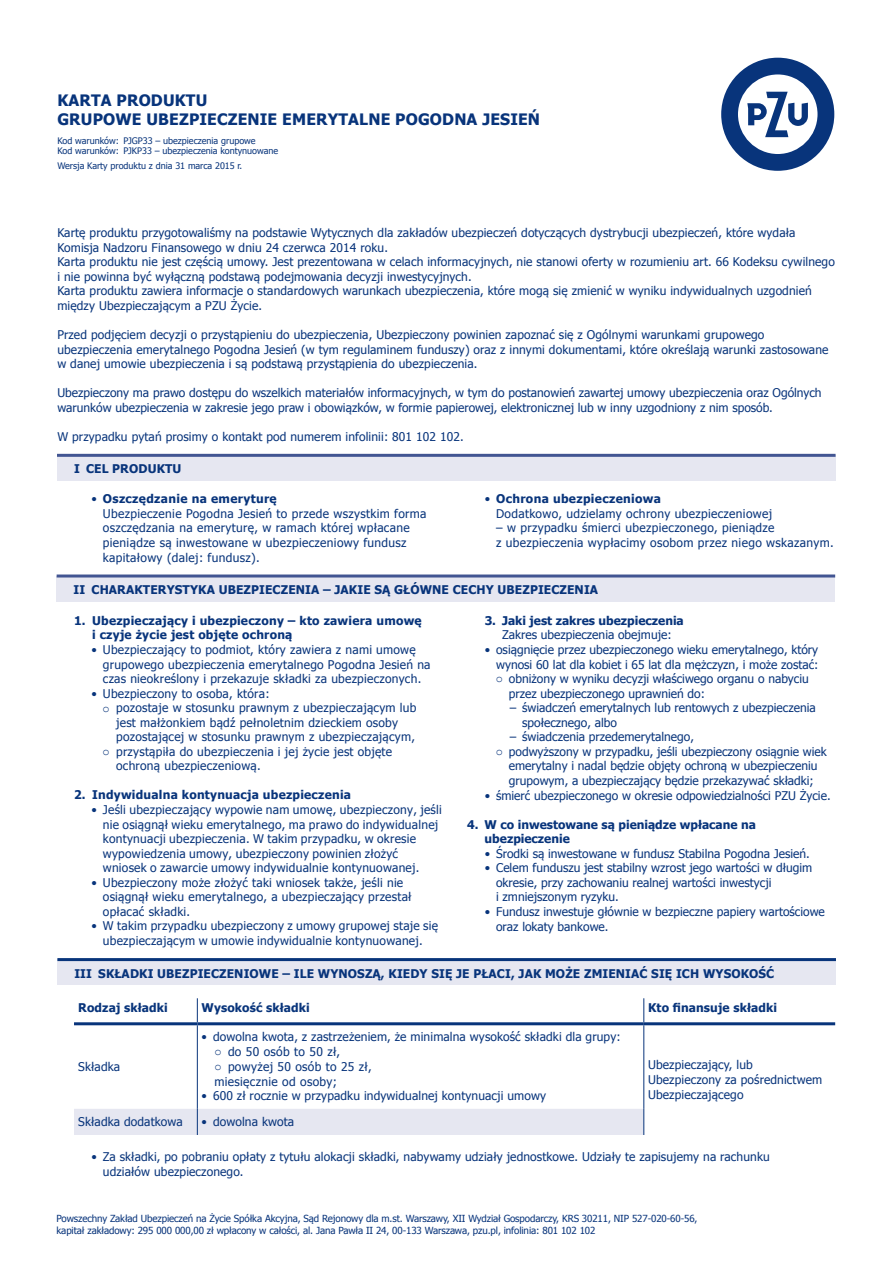
<style>
.page{position:relative;width:893px;height:1263px;background:#fff}
.page>*{position:absolute;margin:0;border:0;box-sizing:border-box;transform-origin:0 0}
.t1{font:700 15.75px/18.9px "Tahoma";letter-spacing:.01em;color:#08347b}
._8_10_5_NORMAL_KARTA{font:12px/14.5px "Tahoma";letter-spacing:.01em;color:#08347b}
._8_5_10_NORMAL2__KAR{font:12px/14.5px "Tahoma";letter-spacing:.02em;color:#08347b}
._8_5_10_NORMAL2__KAR-2{font:12px/14.5px "Tahoma";color:#08347b}
._8_10_5_TEKST_TABELI{font:12px/14.7px "Tahoma";letter-spacing:.01em;color:#08347b}
._8_5_10_NORMAL2__TAB{font:12px/14.5px "Tahoma";color:#08347b}
._8_5_10_NORMAL2__TAB-2{font:12px/14.5px "Tahoma";letter-spacing:.02em;color:#08347b}
._8_5_NAGŁÓWKI{font:700 12px "Tahoma";letter-spacing:.01em;color:#08347b}
._8_10_5_NORMAL_KARTA-2{font:700 12px/14.5px "Tahoma";letter-spacing:.02em;color:#08347b}
._8_5_10_NORMAL2__KAR-3{font:700 12px/14.5px "Tahoma";color:#08347b;text-align:center}
._8_10_5_NORMAL2__tre{font:12px "Tahoma";letter-spacing:.03em;color:#08347b}
._8_10_5_NORMAL_KARTA-3{font:700 12px/14.5px "Tahoma";color:#08347b}
._8_10_5_TEKST_TABELI-2{font:700 12px "Tahoma";letter-spacing:.01em;color:#08347b}
.t2{font:9.75px/12px "Tahoma";letter-spacing:-.01em;color:#08347b}
.t3{font:9px/10.5px "Tahoma";color:#08347b}
.s1{font-weight:700}
.s2{font-family:"Courier New"}
.s3{font-weight:400}
</style>
<div class="page">
<svg style="left:721px;top:58px;width:113px;height:113px"></svg>
<div style="left:57px;top:576px;width:778px;height:25px;background:#e6e7f1"></div>
<hr style="left:57px;top:574px;width:778px;height:3px;background:#425592">
<div style="left:57px;top:959px;width:779px;height:26px;background:#e6e7f1"></div>
<hr style="left:57px;top:958px;width:779px;height:3px;background:#08347b">
<div style="left:57px;top:455px;width:779px;height:26px;background:#e6e7f1"></div>
<hr style="left:57px;top:454px;width:779px;height:3px;background:#425592">
<svg style="left:197px;top:998px;width:1px;height:24px"></svg>
<svg style="left:644px;top:998px;width:1px;height:24px"></svg>
<hr style="left:74px;top:1022px;width:123px;height:3px;background:#08347b">
<hr style="left:197px;top:1025px;width:1px;height:84px;background:#08347b">
<hr style="left:197px;top:1022px;width:447px;height:3px;background:#08347b">
<hr style="left:644px;top:1025px;width:1px;height:84px;background:#08347b">
<hr style="left:644px;top:1022px;width:191px;height:3px;background:#08347b">
<div style="left:74px;top:1109px;width:571px;height:26px;background:#e6e7f1"></div>
<h1 class="t1" style="left:57px;top:90px;width:484px">KARTA PRODUKTU<br>GRUPOWE UBEZPIECZENIE EMERYTALNE POGODNA JESIEŃ</h1>
<p class="t3" style="left:57px;top:135px;width:222px">Kod warunków: PJGP33 – ubezpieczenia grupowe<br>Kod warunków: PJKP33 – ubezpieczenia kontynuowane</p>
<p class="t3" style="left:57px;top:160px;width:186px">Wersja Karty produktu z dnia 31 marca 2015 r.</p>
<p class="_8_10_5_NORMAL_KARTA" style="left:57px;top:225px;width:740px">Kartę produktu przygotowaliśmy na podstawie Wytycznych dla zakładów ubezpieczeń dotyczących dystrybucji ubezpieczeń, które wydała<br>Komisja Nadzoru Finansowego w dniu 24 czerwca 2014 roku.</p>
<p class="_8_10_5_NORMAL_KARTA" style="left:57px;top:254px;width:779px">Karta produktu nie jest częścią umowy. Jest prezentowana w celach informacyjnych, nie stanowi oferty w rozumieniu art. 66 Kodeksu cywilnego i nie powinna być wyłączną podstawą podejmowania decyzji inwestycyjnych.</p>
<p class="_8_10_5_NORMAL_KARTA" style="left:57px;top:283px;width:756px">Karta produktu zawiera informacje o standardowych warunkach ubezpieczenia, które mogą się zmienić w wyniku indywidualnych uzgodnień między Ubezpieczającym a PZU Życie.</p>
<p class="_8_10_5_NORMAL_KARTA" style="left:57px;top:327px;width:773px">Przed podjęciem decyzji o przystąpieniu do ubezpieczenia, Ubezpieczony powinien zapoznać się z Ogólnymi warunkami grupowego ubezpieczenia emerytalnego Pogodna Jesień (w tym regulaminem funduszy) oraz z innymi dokumentami, które określają warunki zastosowane w danej umowie ubezpieczenia i są podstawą przystąpienia do ubezpieczenia.</p>
<p class="_8_10_5_NORMAL_KARTA" style="left:57px;top:385px;width:766px">Ubezpieczony ma prawo dostępu do wszelkich materiałów informacyjnych, w tym do postanowień zawartej umowy ubezpieczenia oraz Ogólnych warunków ubezpieczenia w zakresie jego praw i obowiązków, w formie papierowej, elektronicznej lub w inny uzgodniony z nim sposób.</p>
<p class="_8_10_5_NORMAL_KARTA" style="left:57px;top:429px;width:408px">W przypadku pytań prosimy o kontakt pod numerem infolinii: 801 102 102.</p>
<p class="_8_5_NAGŁÓWKI" style="left:74px;top:461px;width:109px">I CEL PRODUKTU</p>
<p class="_8_5_10_NORMAL2__KAR" style="left:103px;top:491px;width:325px;text-indent:-11px">• <span class="s1">Oszczędzanie na emeryturę<br></span>Ubezpieczenie Pogodna Jesień to przede wszystkim forma oszczędzania na emeryturę, w ramach której wpłacane pieniądze są inwestowane w ubezpieczeniowy fundusz kapitałowy (dalej: fundusz).</p>
<p class="_8_5_10_NORMAL2__KAR" style="left:496px;top:491px;width:277px;text-indent:-11px">• <span class="s1">Ochrona ubezpieczeniowa<br></span>Dodatkowo, udzielamy ochrony ubezpieczeniowej</p>
<p class="_8_5_10_NORMAL2__KAR" style="left:496px;top:520px;width:339px">– w przypadku śmierci ubezpieczonego, pieniądze<br>z ubezpieczenia wypłacimy osobom przez niego wskazanym.</p>
<p class="_8_5_NAGŁÓWKI" style="left:74px;top:581px;width:526px">II CHARAKTERYSTYKA UBEZPIECZENIA – JAKIE SĄ GŁÓWNE CECHY UBEZPIECZENIA</p>
<p class="_8_10_5_NORMAL_KARTA-2" style="left:92px;top:612px;width:331px;text-indent:-18px">1. Ubezpieczający i ubezpieczony – kto zawiera umowę i czyje życie jest objęte ochroną</p>
<p class="_8_5_10_NORMAL2__KAR" style="left:103px;top:642px;width:329px;text-indent:-11px">• Ubezpieczający to podmiot, który zawiera z nami umowę grupowego ubezpieczenia emerytalnego Pogodna Jesień na czas nieokreślony i przekazuje składki za ubezpieczonych.</p>
<p class="_8_5_10_NORMAL2__KAR" style="left:91px;top:685px;width:180px">• Ubezpieczony to osoba, która:</p>
<p class="_8_5_10_NORMAL2__TAB-2" style="left:116px;top:700px;width:302px;text-indent:-14px"><span class="s2">o</span> pozostaje w stosunku prawnym z ubezpieczającym lub jest małżonkiem bądź pełnoletnim dzieckiem osoby pozostającej w stosunku prawnym z ubezpieczającym,</p>
<p class="_8_5_10_NORMAL2__TAB-2" style="left:116px;top:744px;width:277px;text-indent:-14px"><span class="s2">o</span> przystąpiła do ubezpieczenia i jej życie jest objęte ochroną ubezpieczeniową.</p>
<p class="_8_10_5_NORMAL_KARTA-2" style="left:74px;top:787px;width:279px">2. Indywidualna kontynuacja ubezpieczenia</p>
<p class="_8_5_10_NORMAL2__KAR" style="left:103px;top:802px;width:340px;text-indent:-11px">• Jeśli ubezpieczający wypowie nam umowę, ubezpieczony, jeśli nie osiągnął wieku emerytalnego, ma prawo do indywidualnej kontynuacji ubezpieczenia. W takim przypadku, w okresie wypowiedzenia umowy, ubezpieczony powinien złożyć wniosek o zawarcie umowy indywidualnie kontynuowanej.</p>
<p class="_8_5_10_NORMAL2__KAR" style="left:103px;top:874px;width:310px;text-indent:-11px">• Ubezpieczony może złożyć taki wniosek także, jeśli nie osiągnął wieku emerytalnego, a ubezpieczający przestał opłacać składki.</p>
<p class="_8_5_10_NORMAL2__KAR" style="left:91px;top:918px;width:348px;text-align:center">• W takim przypadku ubezpieczony z umowy grupowej staje się ubezpieczającym w umowie indywidualnie kontynuowanej.</p>
<p class="_8_5_10_NORMAL2__KAR-3" style="left:485px;top:612px;width:201px">3. Jaki jest zakres ubezpieczenia<br><span class="s3">Zakres ubezpieczenia obejmuje:</span></p>
<p class="_8_5_10_NORMAL2__KAR-2" style="left:485px;top:642px;width:335px;text-align:right">• osiągnięcie przez ubezpieczonego wieku emerytalnego, który wynosi 60 lat dla kobiet i 65 lat dla mężczyzn, i może zostać:</p>
<p class="_8_5_10_NORMAL2__TAB" style="left:509px;top:671px;width:301px;text-indent:-13px"><span class="s2">o</span> obniżony w wyniku decyzji właściwego organu o nabyciu przez ubezpieczonego uprawnień do:</p>
<p class="_8_5_10_NORMAL2__TAB" style="left:522px;top:700px;width:295px;text-indent:-13px">– świadczeń emerytalnych lub rentowych z ubezpieczenia społecznego, albo</p>
<p class="_8_5_10_NORMAL2__TAB" style="left:510px;top:729px;width:186px">– świadczenia przedemerytalnego,</p>
<p class="_8_5_10_NORMAL2__TAB" style="left:496px;top:744px;width:333px;text-align:center"><span class="s2">o</span> podwyższony w przypadku, jeśli ubezpieczony osiągnie wiek emerytalny i nadal będzie objęty ochroną w ubezpieczeniu grupowym, a ubezpieczający będzie przekazywać składki;</p>
<p class="_8_5_10_NORMAL2__KAR-2" style="left:485px;top:787px;width:347px">• śmierć ubezpieczonego w okresie odpowiedzialności PZU Życie.</p>
<p class="_8_10_5_NORMAL_KARTA-3" style="left:485px;top:816px;width:273px;text-indent:-17px">4. W co inwestowane są pieniądze wpłacane na ubezpieczenie</p>
<p class="_8_5_10_NORMAL2__KAR-2" style="left:485px;top:845px;width:327px">• Środki są inwestowane w fundusz Stabilna Pogodna Jesień.</p>
<p class="_8_5_10_NORMAL2__KAR-2" style="left:496px;top:860px;width:318px;text-indent:-11px">• Celem funduszu jest stabilny wzrost jego wartości w długim okresie, przy zachowaniu realnej wartości inwestycji<br>i zmniejszonym ryzyku.</p>
<p class="_8_5_10_NORMAL2__KAR-2" style="left:496px;top:904px;width:330px;text-indent:-11px">• Fundusz inwestuje głównie w bezpieczne papiery wartościowe oraz lokaty bankowe.</p>
<p class="_8_5_NAGŁÓWKI" style="left:74px;top:965px;width:701px">III SKŁADKI UBEZPIECZENIOWE – ILE WYNOSZĄ, KIEDY SIĘ JE PŁACI, JAK MOŻE ZMIENIAĆ SIĘ ICH WYSOKOŚĆ</p>
<p class="_8_10_5_TEKST_TABELI-2" style="left:78px;top:999px;width:91px">Rodzaj składki</p>
<p class="_8_10_5_TEKST_TABELI-2" style="left:202px;top:999px;width:110px">Wysokość składki</p>
<p class="_8_10_5_TEKST_TABELI-2" style="left:648px;top:999px;width:131px">Kto finansuje składki</p>
<p class="_8_10_5_TEKST_TABELI" style="left:78px;top:1058px;width:43px">Składka</p>
<p class="_8_10_5_TEKST_TABELI" style="left:202px;top:1029px;width:421px">• dowolna kwota, z zastrzeżeniem, że minimalna wysokość składki dla grupy:</p>
<p class="_8_10_5_NORMAL2__tre" style="left:214px;top:1044px;width:127px"><span class="s2">o</span> do 50 osób to 50 zł,</p>
<p class="_8_10_5_NORMAL2__tre" style="left:214px;top:1058px;width:159px"><span class="s2">o</span> powyżej 50 osób to 25 zł,</p>
<p class="_8_10_5_NORMAL2__tre" style="left:214px;top:1073px;width:124px">miesięcznie od osoby;</p>
<p class="_8_10_5_TEKST_TABELI" style="left:202px;top:1088px;width:346px">• 600 zł rocznie w przypadku indywidualnej kontynuacji umowy</p>
<p class="_8_10_5_TEKST_TABELI" style="left:648px;top:1057px;width:176px">Ubezpieczający, lub<br>Ubezpieczony za pośrednictwem<br>Ubezpieczającego</p>
<p class="_8_10_5_TEKST_TABELI" style="left:78px;top:1114px;width:106px">Składka dodatkowa</p>
<p class="_8_10_5_TEKST_TABELI" style="left:202px;top:1114px;width:94px">• dowolna kwota</p>
<p class="_8_10_5_TEKST_TABELI" style="left:103px;top:1149px;width:668px;text-indent:-11px">• Za składki, po pobraniu opłaty z tytułu alokacji składki, nabywamy udziały jednostkowe. Udziały te zapisujemy na rachunku udziałów ubezpieczonego.</p>
<p class="t2" style="left:57px;top:1212px;width:642px">Powszechny Zakład Ubezpieczeń na Życie Spółka Akcyjna, Sąd Rejonowy dla m.st. Warszawy, XII Wydział Gospodarczy, KRS 30211, NIP 527-020-60-56, kapitał zakładowy: 295 000 000,00 zł wpłacony w całości, al. Jana Pawła II 24, 00-133 Warszawa, pzu.pl, infolinia: 801 102 102</p>
</div>
